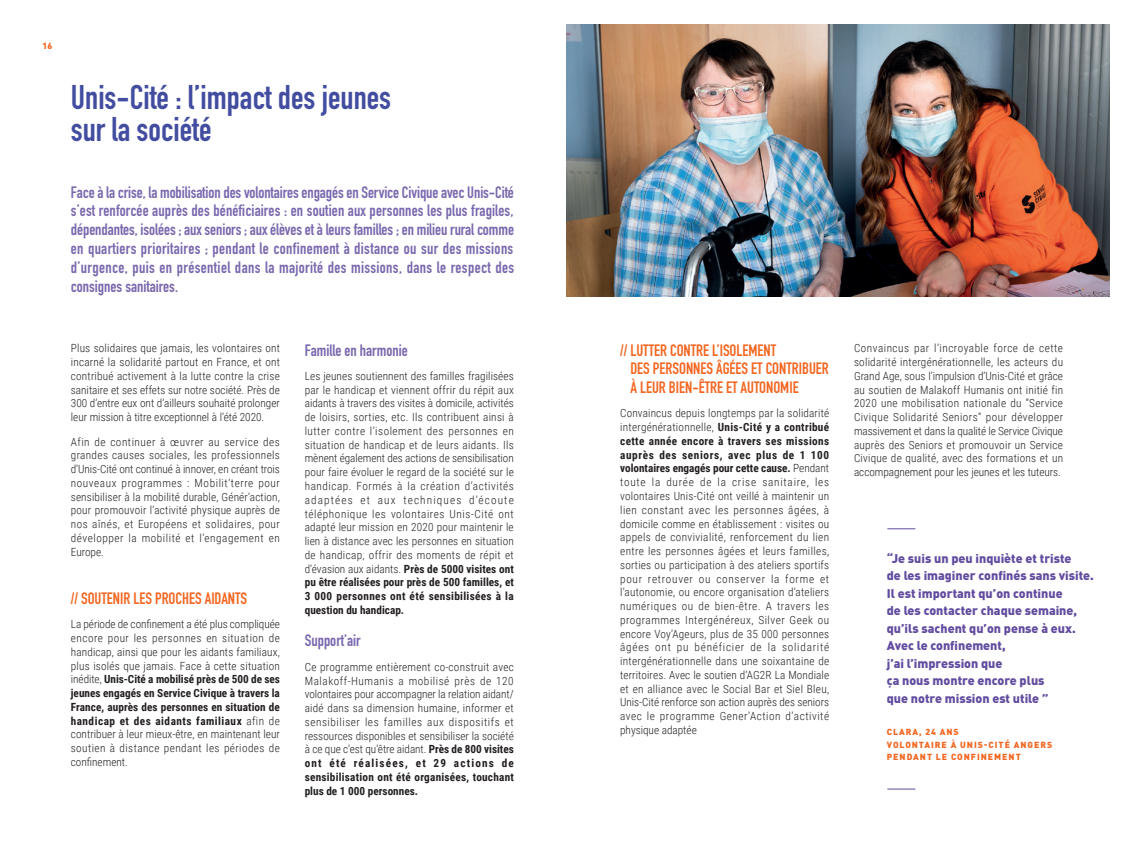
<style>
.page{position:relative;width:1134px;height:851px;background:#fff}
.page>*{position:absolute;margin:0;border:0;box-sizing:border-box;transform-origin:0 0}
.t1{font:700 33.75px/32.5px "DIN Condensed";color:#434da0}
.TxtCourant{font:700 16.25px/18.8px "DIN Condensed";color:#7a68ae;text-align:justify}
.TxtCourant-2{font:700 16.25px/18.8px "DIN Condensed";color:#f36621}
.t2{font:900 12.5px/17.5px "DINOT";color:#624c9f}
.TxtCourant-3{font:300 11.25px/13.8px "Roboto Condensed";letter-spacing:.005em;color:#231f20;text-align:justify}
.t3{font:900 8.75px/12.5px "DINOT";letter-spacing:.11em;color:#f36621}
.s1{font-weight:700}
</style>
<div class="page">
<img style="left:567px;top:25px;width:542px;height:271px">
<svg style="left:887px;top:788px;width:28px;height:1px"></svg>
<svg style="left:887px;top:528px;width:28px;height:1px"></svg>
<p class="t3" style="left:43px;top:39px;width:11px">16</p>
<p class="t1" style="left:71px;top:80px;width:322px">Unis-Cité : l’impact des jeunes sur la société</p>
<p class="TxtCourant" style="left:71px;top:182px;width:445px">Face à la crise, la mobilisation des volontaires engagés en Service Civique avec Unis-Cité s’est renforcée auprès des bénéficiaires : en soutien aux personnes les plus fragiles, dépendantes, isolées ; aux seniors ; aux élèves et à leurs familles ; en milieu rural comme en quartiers prioritaires ; pendant le confinement à distance ou sur des missions d’urgence, puis en présentiel dans la majorité des missions, dans le respect des consignes sanitaires.</p>
<p class="TxtCourant-3" style="left:71px;top:341px;width:211px">Plus solidaires que jamais, les volontaires ont incarné la solidarité partout en France, et ont contribué activement à la lutte contre la crise sanitaire et ses effets sur notre société. Près de 300 d’entre eux ont d’ailleurs souhaité prolonger leur mission à titre exceptionnel à l’été 2020.</p>
<p class="TxtCourant-3" style="left:71px;top:434px;width:211px">Afin de continuer à œuvrer au service des grandes causes sociales, les professionnels d’Unis-Cité ont continué à innover, en créant trois nouveaux programmes : Mobilit’terre pour sensibiliser à la mobilité durable, Génér’action, pour promouvoir l’activité physique auprès de nos aînés, et Européens et solidaires, pour développer la mobilité et l’engagement en Europe.</p>
<p class="TxtCourant-2" style="left:71px;top:588px;width:178px">// SOUTENIR LES PROCHES AIDANTS</p>
<p class="TxtCourant-3" style="left:71px;top:616px;width:211px">La période de confinement a été plus compliquée encore pour les personnes en situation de handicap, ainsi que pour les aidants familiaux, plus isolés que jamais. Face à cette situation inédite, <span class="s1">Unis-Cité a mobilisé près de 500 de ses jeunes engagés en Service Civique à travers la France, auprès des personnes en situation de handicap et des aidants familiaux</span> afin de contribuer à leur mieux-être, en maintenant leur soutien à distance pendant les périodes de confinement.</p>
<p class="TxtCourant" style="left:305px;top:340px;width:104px">Famille en harmonie</p>
<p class="TxtCourant-3" style="left:305px;top:368px;width:211px">Les jeunes soutiennent des familles fragilisées par le handicap et viennent offrir du répit aux aidants à travers des visites à domicile, activités de loisirs, sorties, etc. Ils contribuent ainsi à lutter contre l’isolement des personnes en situation de handicap et de leurs aidants. Ils mènent également des actions de sensibilisation pour faire évoluer le regard de la société sur le handicap. Formés à la création d’activités adaptées et aux techniques d’écoute téléphonique les volontaires Unis-Cité ont adapté leur mission en 2020 pour maintenir le lien à distance avec les personnes en situation de handicap, offrir des moments de répit et d’évasion aux aidants. <span class="s1">Près de 5000 visites ont pu être réalisées pour près de 500 familles, et 3 000 personnes ont été sensibilisées à la question du handicap.</span></p>
<p class="TxtCourant" style="left:305px;top:631px;width:57px">Support’air</p>
<p class="TxtCourant-3" style="left:305px;top:659px;width:211px">Ce programme entièrement co-construit avec Malakoff-Humanis a mobilisé près de 120 volontaires pour accompagner la relation aidant/ aidé dans sa dimension humaine, informer et sensibiliser les familles aux dispositifs et ressources disponibles et sensibiliser la société à ce que c’est qu’être aidant. <span class="s1">Près de 800 visites ont été réalisées, et 29 actions de sensibilisation ont été organisées, touchant plus de 1 000 personnes.</span></p>
<p class="TxtCourant-2" style="left:630px;top:340px;width:200px;text-indent:-10px">// LUTTER CONTRE L’ISOLEMENT<br>DES PERSONNES ÂGÉES ET CONTRIBUER<br>À LEUR BIEN-ÊTRE ET AUTONOMIE</p>
<p class="TxtCourant-3" style="left:620px;top:406px;width:211px">Convaincus depuis longtemps par la solidarité intergénérationnelle, <span class="s1">Unis-Cité y a contribué cette année encore à travers ses missions auprès des seniors, avec plus de 1 100 volontaires engagés pour cette cause.</span> Pendant toute la durée de la crise sanitaire, les volontaires Unis-Cité ont veillé à maintenir un lien constant avec les personnes âgées, à domicile comme en établissement : visites ou appels de convivialité, renforcement du lien entre les personnes âgées et leurs familles, sorties ou participation à des ateliers sportifs pour retrouver ou conserver la forme et l’autonomie, ou encore organisation d’ateliers numériques ou de bien-être. A travers les programmes Intergénéreux, Silver Geek ou encore Voy’Ageurs, plus de 35 000 personnes âgées ont pu bénéficier de la solidarité intergénérationnelle dans une soixantaine de territoires. Avec le soutien d’AG2R La Mondiale et en alliance avec le Social Bar et Siel Bleu, Unis-Cité renforce son action auprès des seniors avec le programme Gener’Action d’activité physique adaptée</p>
<p class="TxtCourant-3" style="left:854px;top:341px;width:211px">Convaincus par l’incroyable force de cette solidarité intergénérationnelle, les acteurs du Grand Age, sous l’impulsion d’Unis-Cité et grâce au soutien de Malakoff Humanis ont initié fin 2020 une mobilisation nationale du “Service Civique Solidarité Seniors” pour développer massivement et dans la qualité le Service Civique auprès des Seniors et promouvoir un Service Civique de qualité, avec des formations et un accompagnement pour les jeunes et les tuteurs.</p>
<p class="t2" style="left:887px;top:549px;width:209px">“Je suis un peu inquiète et triste<br>de les imaginer confinés sans visite.<br>Il est important qu’on continue<br>de les contacter chaque semaine, qu’ils sachent qu’on pense à eux.<br>Avec le confinement,<br>j’ai l’impression que<br>ça nous montre encore plus<br>que notre mission est utile ”</p>
<p class="t3" style="left:887px;top:725px;width:167px">CLARA, 24 ANS<br>VOLONTAIRE À UNIS-CITÉ ANGERS</p>
<p class="t3" style="left:887px;top:750px;width:135px">PENDANT LE CONFINEMENT</p>
</div>
